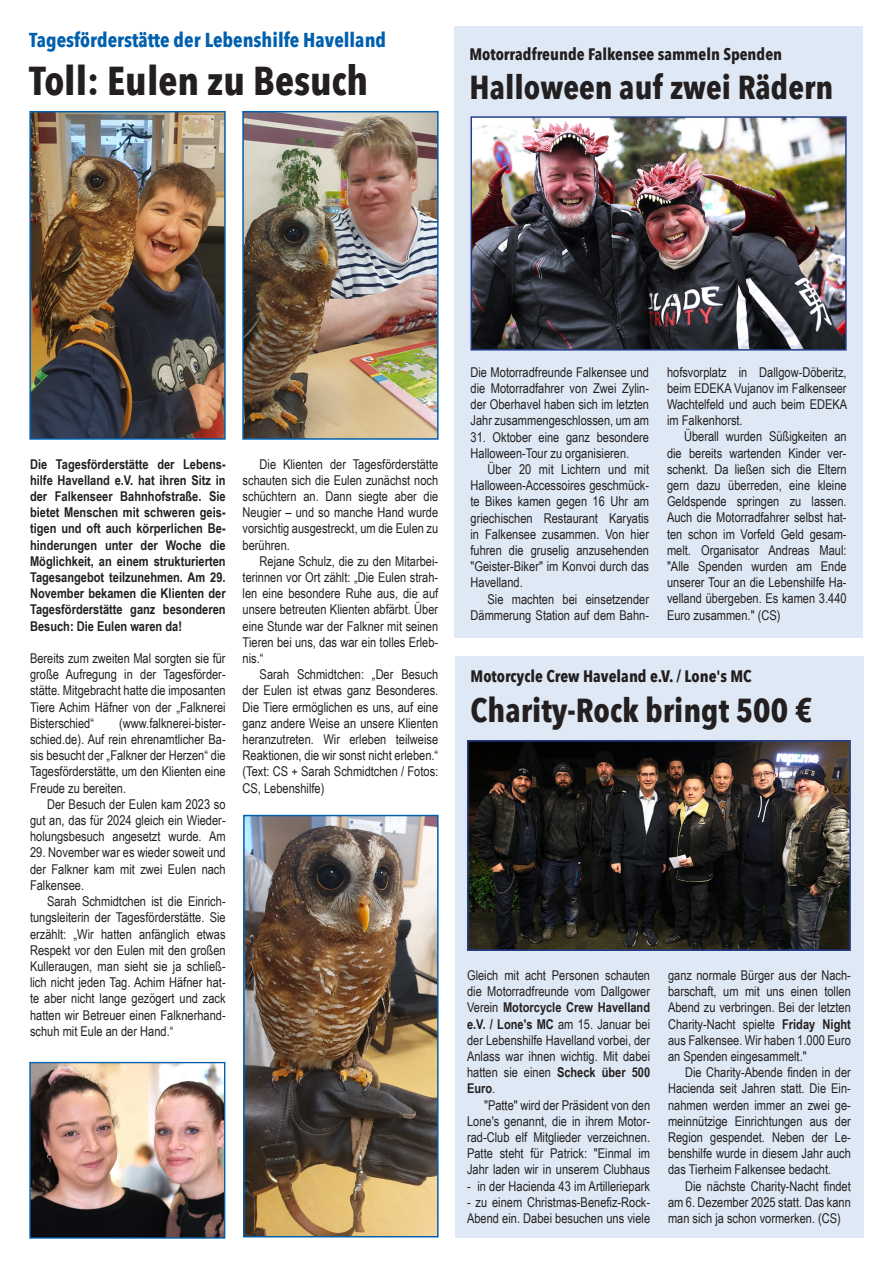
<style>
.page{position:relative;width:893px;height:1263px;background:#fff}
.page>*{position:absolute;margin:0;border:0;box-sizing:border-box;transform-origin:0 0}
.t1{font:700 40.2px "Avenir Next Condensed";color:#231f20}
.t2{font:700 33.15px "Avenir Next Condensed";color:#231f20}
.t3{font:700 20.1px "Avenir Next Condensed";color:#0160ae}
.t4{font:700 16.65px "Avenir Next Condensed";color:#231f20}
.t5{font:13.5px/16.2px "Arial Narrow";color:#231f20;text-align:justify}
.t6{font:700 13.5px/16.2px "Arial Narrow";color:#231f20;text-align:justify}
.s1{font-weight:700}
</style>
<div class="page">
<img style="left:32px;top:114px;width:191px;height:323px">
<div style="left:29px;top:111px;width:197px;height:329px;border:2px solid #0160ae"></div>
<div style="left:455px;top:656px;width:408px;height:582px;background:#dfe9f5"></div>
<img style="left:470px;top:743px;width:378px;height:205px">
<div style="left:467px;top:740px;width:384px;height:211px;border:2px solid #253f8e"></div>
<div style="left:454px;top:27px;width:408px;height:611px;background:#dfe9f5"></div>
<img style="left:473px;top:119px;width:371px;height:229px">
<div style="left:470px;top:116px;width:377px;height:235px;border:2px solid #253f8e"></div>
<img style="left:31px;top:1064px;width:192px;height:173px">
<div style="left:29px;top:1062px;width:196px;height:177px;border:1px solid #0160ae"></div>
<img style="left:245px;top:114px;width:191px;height:323px">
<div style="left:242px;top:111px;width:197px;height:329px;border:2px solid #0160ae"></div>
<img style="left:246px;top:818px;width:190px;height:416px">
<div style="left:243px;top:815px;width:196px;height:422px;border:2px solid #0160ae"></div>
<p class="t3" style="left:29px;top:27px;width:359px">Tagesförderstätte der Lebenshilfe Havelland</p>
<p class="t1" style="left:29px;top:56px;width:340px">Toll: Eulen zu Besuch</p>
<p class="t4" style="left:469px;top:43px;width:314px">Motorradfreunde Falkensee sammeln Spenden</p>
<p class="t2" style="left:469px;top:67px;width:365px">Halloween auf zwei Rädern</p>
<p class="t6" style="left:30px;top:455px;width:197px">Die Tagesförderstätte der Lebens&shy;hilfe Havelland e.V. hat ihren Sitz in der Falkenseer Bahnhofstraße. Sie bietet Menschen mit schweren geis&shy;tigen und oft auch körperlichen Be&shy;hinderungen unter der Woche die Möglichkeit, an einem strukturierten Tagesangebot teilzunehmen. Am 29.<br>November bekamen die Klienten der Tagesförderstätte ganz besonderen Besuch: Die Eulen waren da!</p>
<p class="t5" style="left:30px;top:650px;width:197px">Bereits zum zweiten Mal sorgten sie für große Aufregung in der Tagesförder&shy;stätte. Mitgebracht hatte die imposanten Tiere Achim Häfner von der „Falknerei Bisterschied“</p>
<p class="t5" style="left:30px;top:714px;width:197px;text-indent:89px">(www.falknerei-bister&shy;schied.de). Auf rein ehrenamtlicher Ba&shy;sis besucht der „Falkner der Herzen“ die Tagesförderstätte, um den Klienten eine Freude zu bereiten.</p>
<p class="t5" style="left:30px;top:795px;width:197px;text-indent:17px">Der Besuch der Eulen kam 2023 so gut an, das für 2024 gleich ein Wieder&shy;holungsbesuch angesetzt wurde. Am</p>
<p class="t5" style="left:30px;top:844px;width:197px">29. November war es wieder soweit und der Falkner kam mit zwei Eulen nach Falkensee.</p>
<p class="t5" style="left:30px;top:893px;width:197px;text-indent:17px">Sarah Schmidtchen ist die Einrich&shy;tungsleiterin der Tagesförderstätte. Sie erzählt: „Wir hatten anfänglich etwas Respekt vor den Eulen mit den großen Kulleraugen, man sieht sie ja schließ&shy;lich nicht jeden Tag. Achim Häfner hat&shy;te aber nicht lange gezögert und zack hatten wir Betreuer einen Falknerhand&shy;schuh mit Eule an der Hand.“</p>
<p class="t5" style="left:243px;top:455px;width:197px;text-indent:17px">Die Klienten der Tagesförderstätte schauten sich die Eulen zunächst noch schüchtern an. Dann siegte aber die Neugier – und so manche Hand wurde vorsichtig ausgestreckt, um die Eulen zu berühren.</p>
<p class="t5" style="left:243px;top:552px;width:197px;text-indent:17px">Rejane Schulz, die zu den Mitarbei&shy;terinnen vor Ort zählt: „Die Eulen strah&shy;len eine besondere Ruhe aus, die auf unsere betreuten Klienten abfärbt. Über eine Stunde war der Falkner mit seinen Tieren bei uns, das war ein tolles Erleb&shy;nis.“</p>
<p class="t5" style="left:243px;top:666px;width:197px;text-indent:17px">Sarah Schmidtchen: „Der Besuch der Eulen ist etwas ganz Besonderes.<br>Die Tiere ermöglichen es uns, auf eine ganz andere Weise an unsere Klienten heranzutreten. Wir erleben teilweise Reaktionen, die wir sonst nicht erleben.“ (Text: CS + Sarah Schmidtchen / Fotos:<br>CS, Lebenshilfe)</p>
<p class="t5" style="left:470px;top:363px;width:180px">Die Motorradfreunde Falkensee und die Motorradfahrer von Zwei Zylin&shy;der Oberhavel haben sich im letzten Jahr zusammengeschlossen, um am</p>
<p class="t5" style="left:470px;top:428px;width:180px">31. Oktober eine ganz besondere<br>Halloween-Tour zu organisieren.</p>
<p class="t5" style="left:470px;top:461px;width:180px;text-indent:17px">Über 20 mit Lichtern und mit Halloween-Accessoires geschmück&shy;te Bikes kamen gegen 16 Uhr am griechischen Restaurant Karyatis in Falkensee zusammen. Von hier fuhren die gruselig anzusehenden "Geister-Biker" im Konvoi durch das Havelland.</p>
<p class="t5" style="left:470px;top:590px;width:180px;text-align:right">Sie machten bei einsetzender<br>Dämmerung Station auf dem Bahn-</p>
<p class="t5" style="left:667px;top:363px;width:182px">hofsvorplatz in Dallgow-Döberitz, beim EDEKA Vujanov im Falkenseer Wachtelfeld und auch beim EDEKA im Falkenhorst.</p>
<p class="t5" style="left:667px;top:428px;width:181px;text-indent:17px">Überall wurden Süßigkeiten an die bereits wartenden Kinder ver&shy;schenkt. Da ließen sich die Eltern gern dazu überreden, eine kleine Geldspende springen zu lassen.<br>Auch die Motorradfahrer selbst hat&shy;ten schon im Vorfeld Geld gesam&shy;melt. Organisator Andreas Maul: "Alle Spenden wurden am Ende unserer Tour an die Lebenshilfe Ha&shy;velland übergeben. Es kamen 3.440<br>Euro zusammen." (CS)</p>
<p class="t4" style="left:471px;top:666px;width:283px">Motorcycle Crew Haveland e.V. / Lone's MC</p>
<p class="t2" style="left:471px;top:690px;width:343px">Charity-Rock bringt 500 €</p>
<p class="t5" style="left:467px;top:967px;width:185px">Gleich mit acht Personen schauten die Motorradfreunde vom Dallgower Verein <span class="s1">Motorcycle Crew Havelland e.V. / Lone's MC</span> am 15. Januar bei der Lebenshilfe Havelland vorbei, der Anlass war ihnen wichtig. Mit dabei hatten sie einen <span class="s1">Scheck über 500<br>Euro</span>.</p>
<p class="t5" style="left:467px;top:1096px;width:185px;text-indent:17px">"Patte" wird der Präsident von den Lone's genannt, die in ihrem Motor&shy;rad-Club elf Mitglieder verzeichnen.<br>Patte steht für Patrick: "Einmal im Jahr laden wir in unserem Clubhaus</p>
<p class="t5" style="left:467px;top:1177px;width:185px">- in der Hacienda 43 im Artilleriepark</p>
<p class="t5" style="left:467px;top:1193px;width:185px">- zu einem Christmas-Benefiz-Rock-<br>Abend ein. Dabei besuchen uns viele</p>
<p class="t5" style="left:668px;top:967px;width:184px">ganz normale Bürger aus der Nach&shy;barschaft, um mit uns einen tollen Abend zu verbringen. Bei der letzten Charity-Nacht spielte <span class="s1">Friday Night </span>aus Falkensee. Wir haben 1.000 Euro an Spenden eingesammelt."</p>
<p class="t5" style="left:668px;top:1064px;width:184px;text-indent:17px">Die Charity-Abende finden in der Hacienda seit Jahren statt. Die Ein&shy;nahmen werden immer an zwei ge&shy;meinnützige Einrichtungen aus der Region gespendet. Neben der Le&shy;benshilfe wurde in diesem Jahr auch das Tierheim Falkensee bedacht.</p>
<p class="t5" style="left:668px;top:1177px;width:184px;text-indent:17px">Die nächste Charity-Nacht findet am 6. Dezember 2025 statt. Das kann man sich ja schon vormerken. (CS)</p>
</div>
